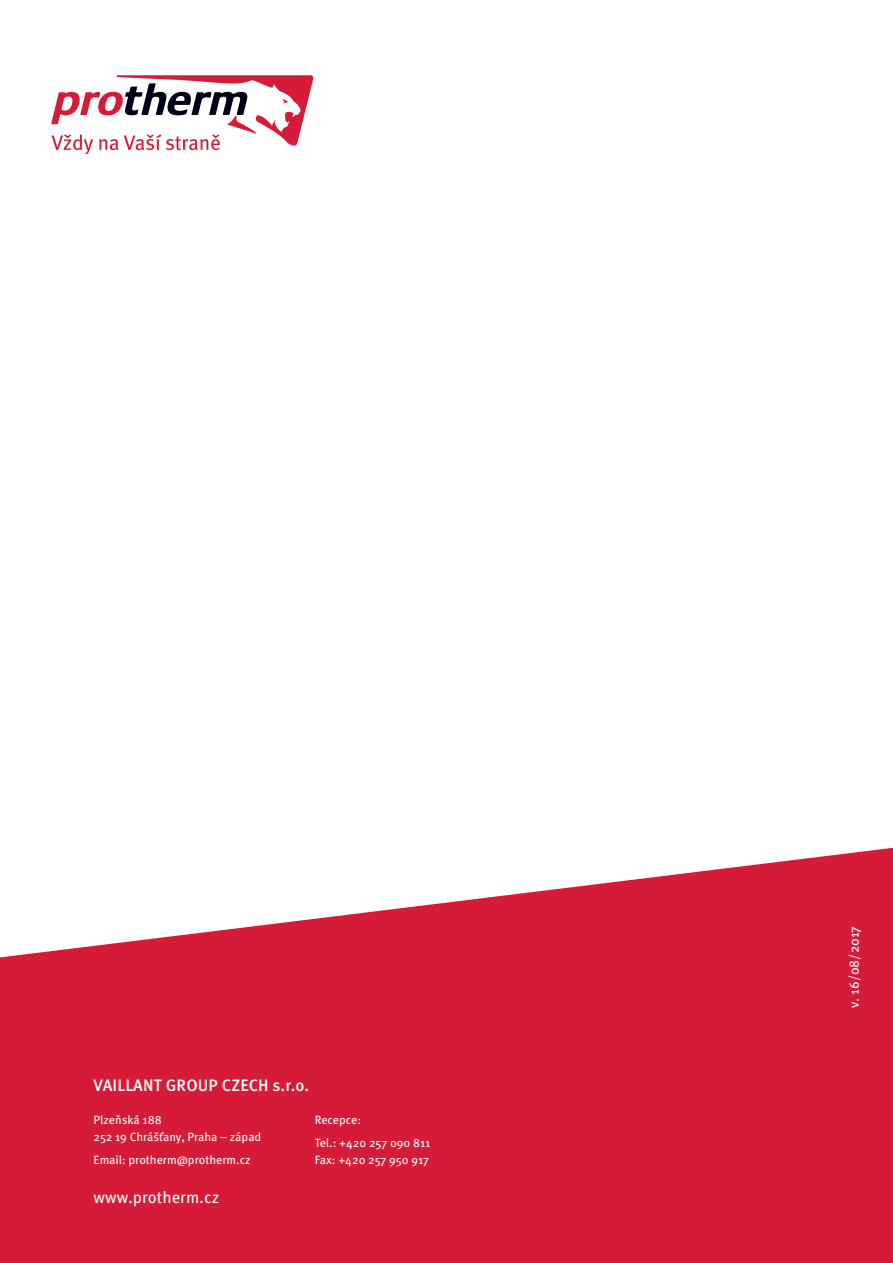
<style>
.page{position:relative;width:893px;height:1263px;background:#fff}
.page>*{position:absolute;margin:0;border:0;box-sizing:border-box;transform-origin:0 0}
.t1{font:500 16.5px "Meta Pro";letter-spacing:.01em;color:#fff}
.t2{font:16.5px "Meta Pro";color:#fff}
.t3{font:13.5px "Meta Pro";color:#fff}
.t4{font:12px/16.5px "Meta Pro";color:#fff}
</style>
<div class="page">
<svg style="left:0;top:847px;width:893px;height:416px;background:#db3952"></svg>
<svg style="left:51px;top:75px;width:262px;height:79px"></svg>
<h1 class="t1" style="left:94px;top:1079px;width:217px">VAILLANT GROUP CZECH s.r.o.</h1>
<p class="t4" style="left:94px;top:1113px;width:169px">Plzeňská 188<br>252 19 Chrášťany, Praha – západ</p>
<p class="t4" style="left:94px;top:1152px;width:159px">Email: protherm@protherm.cz</p>
<h1 class="t2" style="left:94px;top:1192px;width:127px">www.protherm.cz</h1>
<p class="t4" style="left:315px;top:1110px;width:117px;line-height:23px">Recepce:<br>Tel.: +420 257 090 811</p>
<p class="t4" style="left:315px;top:1153px;width:116px">Fax: +420 257 950 917</p>
<p class="t3" style="left:849px;top:1008px;width:83px;rotate:-90deg">v. 16/08/2017</p>
</div>
